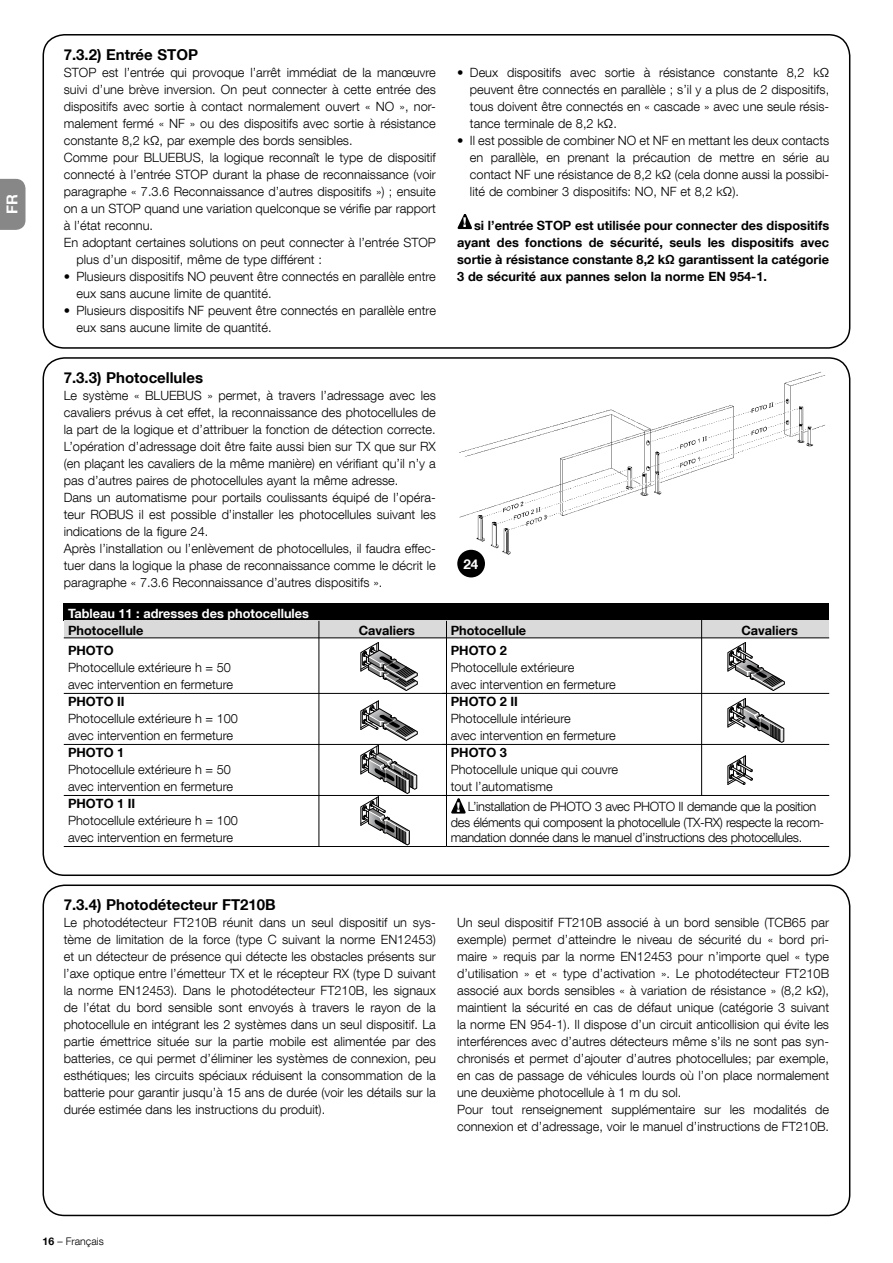
<style>
.page{position:relative;width:893px;height:1263px;background:#fff}
.page>*{position:absolute;margin:0;border:0;box-sizing:border-box;transform-origin:0 0}
.t1{font:700 15px "Helvetica Neue LT Com";color:#000}
.t2{font:700 15px "Helvetica Neue LT Com";color:#fff}
.t3{font:700 13.5px "Helvetica Neue LT Com";color:#fff}
.t4{font:300 12.75px/17px "Helvetica Neue LT Com";color:#000}
.t5{font:700 12.75px/17px "Helvetica Neue LT Com";color:#000;text-align:justify}
.t6{font:300 12.75px/15.3px "Helvetica Neue LT Com";letter-spacing:-.025em;color:#000}
.t7{font:700 12.75px "Helvetica Neue LT Com";color:#fff}
.t8{font:300 10.5px "Helvetica Neue LT Com";color:#000}
.s1{font-family:"Helvetica Neue";font-weight:800;font-size:13.5px;color:#fff}
.s2{font-weight:700}
</style>
<div class="page">
<svg style="left:0;top:179px;width:26px;height:51px"></svg>
<div style="left:43px;top:34px;width:807px;height:315px;border:2px solid #000;border-radius:21px"></div>
<svg style="left:457px;top:214px;width:15px;height:16px"></svg>
<hr style="left:64px;top:693px;width:382px;height:1px;background:#000">
<hr style="left:64px;top:744px;width:382px;height:1px;background:#000">
<hr style="left:64px;top:795px;width:382px;height:1px;background:#000">
<hr style="left:64px;top:846px;width:382px;height:1px;background:#000">
<hr style="left:442px;top:693px;width:387px;height:1px;background:#000">
<hr style="left:442px;top:744px;width:387px;height:1px;background:#000">
<hr style="left:442px;top:795px;width:387px;height:1px;background:#000">
<hr style="left:446px;top:846px;width:383px;height:1px;background:#000">
<svg style="left:451px;top:799px;width:15px;height:15px"></svg>
<div style="left:43px;top:884px;width:807px;height:332px;border:2px solid #000;border-radius:21px"></div>
<div style="left:457px;top:550px;width:28px;height:27px;background:#000;border-radius:50%"></div>
<img style="left:458px;top:371px;width:367px;height:187px">
<div style="left:64px;top:604px;width:765px;height:17px;background:#000"></div>
<div style="left:64px;top:621px;width:382px;height:17px;background:#dadada"></div>
<div style="left:446px;top:621px;width:383px;height:17px;background:#dadada"></div>
<hr style="left:319px;top:621px;width:1px;height:225px;background:#000">
<hr style="left:446px;top:621px;width:1px;height:225px;background:#000">
<hr style="left:701px;top:617px;width:1px;height:178px;background:#000">
<hr style="left:64px;top:638px;width:765px;height:1px;background:#000">
<svg style="left:361px;top:642px;width:57px;height:49px"></svg>
<svg style="left:361px;top:700px;width:57px;height:145px"></svg>
<svg style="left:728px;top:642px;width:57px;height:49px"></svg>
<svg style="left:728px;top:698px;width:56px;height:45px"></svg>
<svg style="left:728px;top:755px;width:25px;height:30px"></svg>
<p class="t2" style="left:3px;top:214px;width:21px;rotate:-90deg">FR</p>
<p class="t1" style="left:64px;top:45px;width:136px">7.3.2) Entrée STOP</p>
<p class="t4" style="left:64px;top:63px;width:374px">STOP est l’entrée qui provoque l’arrêt immédiat de la manœuvre</p>
<p class="t4" style="left:64px;top:80px;width:374px">suivi d’une brève inversion. On peut connecter à cette entrée des</p>
<p class="t4" style="left:64px;top:97px;width:374px">dispositifs avec sortie à contact normalement ouvert « NO », nor-</p>
<p class="t4" style="left:64px;top:114px;width:374px">malement fermé « NF » ou des dispositifs avec sortie à résistance</p>
<p class="t4" style="left:64px;top:131px;width:290px">constante 8,2 kΩ, par exemple des bords sensibles.</p>
<p class="t4" style="left:64px;top:148px;width:374px">Comme pour BLUEBUS, la logique reconnaît le type de dispositif</p>
<p class="t4" style="left:64px;top:165px;width:374px">connecté à l’entrée STOP durant la phase de reconnaissance (voir</p>
<p class="t4" style="left:64px;top:182px;width:374px">paragraphe « 7.3.6 Reconnaissance d’autres dispositifs ») ; ensuite</p>
<p class="t4" style="left:64px;top:199px;width:374px">on a un STOP quand une variation quelconque se vérifie par rapport</p>
<p class="t4" style="left:64px;top:216px;width:91px">à l’état reconnu.</p>
<p class="t4" style="left:64px;top:233px;width:374px">En adoptant certaines solutions on peut connecter à l’entrée STOP</p>
<p class="t4" style="left:77px;top:250px;width:247px">plus d’un dispositif, même de type différent :</p>
<p class="t4" style="left:77px;top:267px;width:361px;text-indent:-13px">• Plusieurs dispositifs NO peuvent être connectés en parallèle entre eux sans aucune limite de quantité.</p>
<p class="t4" style="left:77px;top:301px;width:361px;text-indent:-13px">• Plusieurs dispositifs NF peuvent être connectés en parallèle entre eux sans aucune limite de quantité.</p>
<p class="t1" style="left:64px;top:368px;width:141px">7.3.3) Photocellules</p>
<p class="t4" style="left:64px;top:386px;width:374px">Le système « BLUEBUS » permet, à travers l’adressage avec les cavaliers prévus à cet effet, la reconnaissance des photocellules de la part de la logique et d’attribuer la fonction de détection correcte.<br>L’opération d’adressage doit être faite aussi bien sur TX que sur RX (en plaçant les cavaliers de la même manière) en vérifiant qu’il n’y a pas d’autres paires de photocellules ayant la même adresse.<br>Dans un automatisme pour portails coulissants équipé de l’opéra&shy;teur ROBUS il est possible d’installer les photocellules suivant les indications de la figure 24.<br>Après l’installation ou l’enlèvement de photocellules, il faudra effec&shy;tuer dans la logique la phase de reconnaissance comme le décrit le paragraphe « 7.3.6 Reconnaissance d’autres dispositifs ».</p>
<p class="t4" style="left:470px;top:63px;width:361px;text-align:justify;text-indent:-13px">• Deux dispositifs avec sortie à résistance constante 8,2 kΩ peuvent être connectés en parallèle ; s’il y a plus de 2 dispositifs, tous doivent être connectés en « cascade » avec une seule résis&shy;tance terminale de 8,2 kΩ.</p>
<p class="t4" style="left:470px;top:131px;width:361px;text-align:justify;text-indent:-13px">• Il est possible de combiner NO et NF en mettant les deux contacts en parallèle, en prenant la précaution de mettre en série au contact NF une résistance de 8,2 kΩ (cela donne aussi la possibi&shy;lité de combiner 3 dispositifs: NO, NF et 8,2 kΩ).</p>
<p class="t5" style="left:457px;top:216px;width:374px;text-indent:6px"><sup>!</sup> si l’entrée STOP est utilisée pour connecter des dispositifs ayant des fonctions de sécurité, seuls les dispositifs avec sortie à résistance constante 8,2 kΩ garantissent la catégorie 3 de sécurité aux pannes selon la norme EN 954-1.</p>
<p class="t3" style="left:463px;top:555px;width:17px">24</p>
<p class="t7" style="left:68px;top:605px;width:243px">Tableau 11 : adresses des photocellules</p>
<p class="t5" style="left:68px;top:621px;width:77px">Photocellule</p>
<p class="t5" style="left:359px;top:621px;width:58px">Cavaliers</p>
<p class="t5" style="left:451px;top:621px;width:77px">Photocellule</p>
<p class="t5" style="left:741px;top:621px;width:58px">Cavaliers</p>
<p class="t5" style="left:68px;top:641px;width:47px">PHOTO</p>
<p class="t4" style="left:68px;top:659px;width:167px">Photocellule extérieure h = 50 avec intervention en fermeture</p>
<p class="t5" style="left:68px;top:692px;width:58px">PHOTO II</p>
<p class="t4" style="left:68px;top:710px;width:171px">Photocellule extérieure h = 100 avec intervention en fermeture</p>
<p class="t5" style="left:68px;top:743px;width:58px">PHOTO 1</p>
<p class="t4" style="left:68px;top:761px;width:167px">Photocellule extérieure h = 50 avec intervention en fermeture</p>
<p class="t5" style="left:68px;top:795px;width:69px">PHOTO 1 II</p>
<p class="t4" style="left:68px;top:812px;width:171px">Photocellule extérieure h = 100 avec intervention en fermeture</p>
<p class="t5" style="left:451px;top:641px;width:58px">PHOTO 2</p>
<p class="t4" style="left:451px;top:659px;width:167px">Photocellule extérieure<br>avec intervention en fermeture</p>
<p class="t5" style="left:451px;top:692px;width:69px">PHOTO 2 II</p>
<p class="t4" style="left:451px;top:710px;width:167px">Photocellule intérieure<br>avec intervention en fermeture</p>
<p class="t5" style="left:451px;top:743px;width:58px">PHOTO 3</p>
<p class="t4" style="left:451px;top:761px;width:169px">Photocellule unique qui couvre tout l’automatisme</p>
<p class="t6" style="left:451px;top:799px;width:375px;text-indent:6px"><span class="s1">!</span> L’installation de PHOTO 3 avec PHOTO II demande que la position des éléments qui composent la photocellule (TX-RX) respecte la recom&shy;mandation donnée dans le manuel d’instructions des photocellules.</p>
<p class="t1" style="left:64px;top:895px;width:214px">7.3.4) Photodétecteur FT210B</p>
<p class="t4" style="left:64px;top:914px;width:374px;text-align:justify">Le photodétecteur FT210B réunit dans un seul dispositif un sys&shy;tème de limitation de la force (type C suivant la norme EN12453) et un détecteur de présence qui détecte les obstacles présents sur l’axe optique entre l’émetteur TX et le récepteur RX (type D suivant la norme EN12453). Dans le photodétecteur FT210B, les signaux de l’état du bord sensible sont envoyés à travers le rayon de la photocellule en intégrant les 2 systèmes dans un seul dispositif. La partie émettrice située sur la partie mobile est alimentée par des batteries, ce qui permet d’éliminer les systèmes de connexion, peu esthétiques; les circuits spéciaux réduisent la consommation de la batterie pour garantir jusqu’à 15 ans de durée (voir les détails sur la durée estimée dans les instructions du produit).</p>
<p class="t4" style="left:457px;top:914px;width:374px">Un seul dispositif FT210B associé à un bord sensible (TCB65 par exemple) permet d’atteindre le niveau de sécurité du « bord pri&shy;maire » requis par la norme EN12453 pour n’importe quel « type d’utilisation » et « type d’activation ». Le photodétecteur FT210B associé aux bords sensibles « à variation de résistance » (8,2 kΩ), maintient la sécurité en cas de défaut unique (catégorie 3 suivant la norme EN 954-1). Il dispose d’un circuit anticollision qui évite les interférences avec d’autres détecteurs même s’ils ne sont pas syn&shy;chronisés et permet d’ajouter d’autres photocellules; par exemple, en cas de passage de véhicules lourds où l’on place normalement une deuxième photocellule à 1 m du sol.<br>Pour tout renseignement supplémentaire sur les modalités de connexion et d’adressage, voir le manuel d’instructions de FT210B.</p>
<p class="t8" style="left:43px;top:1235px;width:63px"><span class="s2">16</span> – Français</p>
</div>
